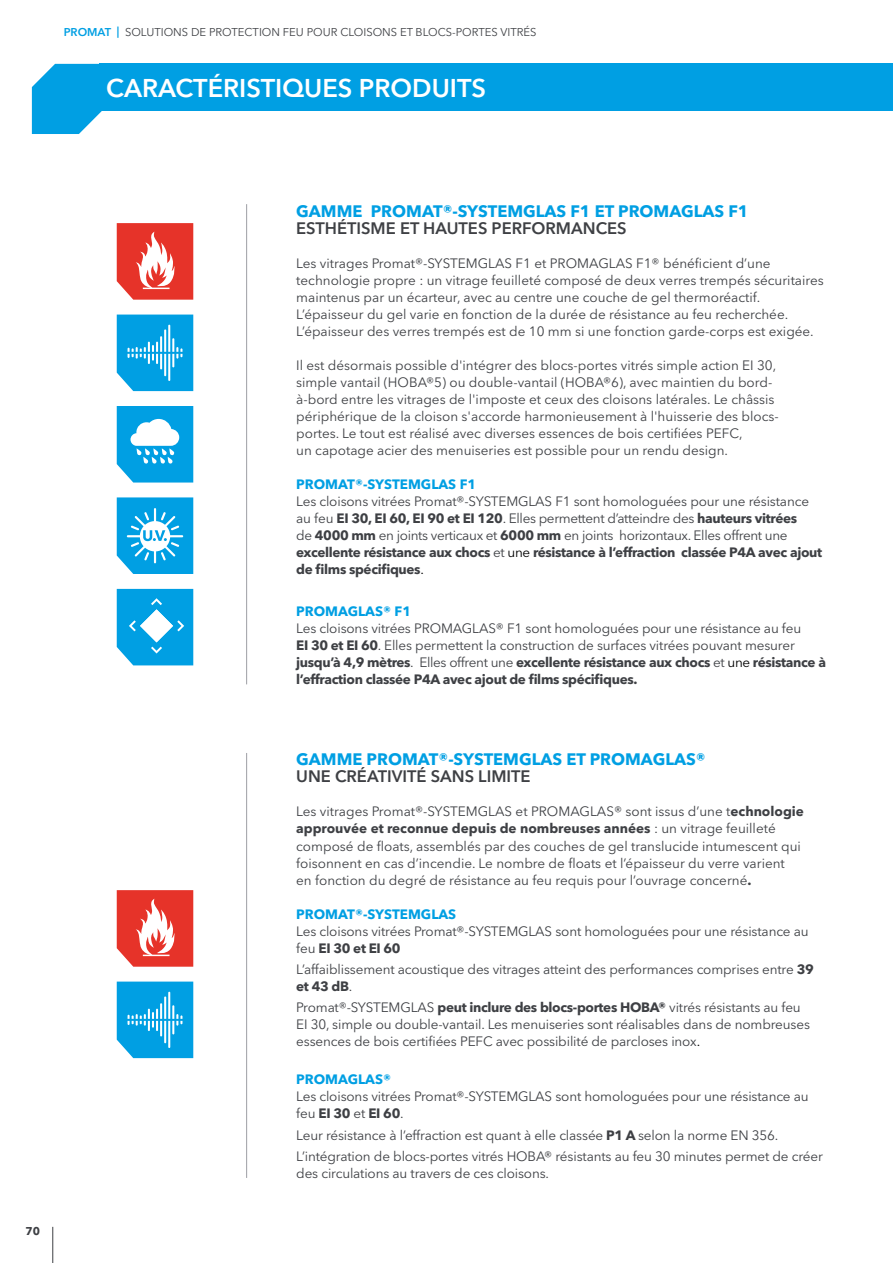
<style>
.page{position:relative;width:893px;height:1263px;background:#fff}
.page>*{position:absolute;margin:0;border:0;box-sizing:border-box;transform-origin:0 0}
.t1{font:600 25.5px "Avenir Next W1 G";color:#fff}
.t2{font:700 16.5px "Avenir Next W1 G";color:#009fe3}
.t3{font:600 16.5px "Avenir Next W1 G";color:#3e4044}
.t4{font:13.5px/17px "Avenir Next W1 G";letter-spacing:-.01em;color:#3e4044}
.t5{font:700 13.5px "Avenir Next W1 G";color:#009fe3}
.t6{font:11.25px "Avenir Next W1 G";color:#3e4044}
.t7{font:700 11.25px "Avenir Next W1 G";color:#3e4044}
.s1{font-weight:600;color:#009fe3}
.s2{font-weight:700}
.s3{color:#000}
</style>
<div class="page">
<hr style="left:52px;top:1227px;width:1px;height:36px;background:#3e4044">
<svg style="left:32px;top:64px;width:70px;height:70px"></svg>
<div style="left:100px;top:64px;width:793px;height:47px;background:#009fe3"></div>
<hr style="left:246px;top:204px;width:1px;height:480px;background:#9d9fa4">
<hr style="left:246px;top:753px;width:1px;height:425px;background:#9d9fa4">
<svg style="left:117px;top:223px;width:76px;height:77px"></svg>
<svg style="left:117px;top:406px;width:76px;height:76px"></svg>
<svg style="left:117px;top:315px;width:76px;height:76px"></svg>
<svg style="left:117px;top:589px;width:76px;height:76px"></svg>
<svg style="left:117px;top:497px;width:76px;height:77px"></svg>
<svg style="left:117px;top:890px;width:76px;height:77px"></svg>
<svg style="left:117px;top:981px;width:76px;height:77px"></svg>
<p class="t6" style="left:64px;top:26px;width:474px"><span class="s1">PROMAT |</span> SOLUTIONS DE PROTECTION FEU POUR CLOISONS ET BLOCS-PORTES VITRÉS</p>
<h1 class="t1" style="left:106px;top:73px;width:381px">CARACTÉRISTIQUES PRODUITS</h1>
<p class="t7" style="left:26px;top:1224px;width:16px">70</p>
<p class="t2" style="left:296px;top:201px;width:454px">GAMME PROMAT®-SYSTEMGLAS F1 ET PROMAGLAS F1</p>
<p class="t3" style="left:296px;top:218px;width:332px">ESTHÉTISME ET HAUTES PERFORMANCES</p>
<p class="t4" style="left:296px;top:254px;width:529px">Les vitrages Promat®-SYSTEMGLAS F1 et PROMAGLAS F1® bénéficient d’une technologie propre : un vitrage feuilleté composé de deux verres trempés sécuritaires maintenus par un écarteur, avec au centre une couche de gel thermoréactif.<br>L’épaisseur du gel varie en fonction de la durée de résistance au feu recherchée.<br>L’épaisseur des verres trempés est de 10 mm si une fonction garde-corps est exigée.</p>
<p class="t4" style="left:296px;top:357px;width:484px">Il est désormais possible d'intégrer des blocs-portes vitrés simple action EI 30, simple vantail (HOBA®5) ou double-vantail (HOBA®6), avec maintien du bord&shy;à-bord entre les vitrages de l'imposte et ceux des cloisons latérales. Le châssis périphérique de la cloison s'accorde harmonieusement à l'huisserie des blocs&shy;portes. Le tout est réalisé avec diverses essences de bois certifiées PEFC,<br>un capotage acier des menuiseries est possible pour un rendu design.</p>
<p class="t5" style="left:296px;top:476px;width:181px">PROMAT®-SYSTEMGLAS F1</p>
<p class="t4" style="left:296px;top:493px;width:527px">Les cloisons vitrées Promat®-SYSTEMGLAS F1 sont homologuées pour une résistance au feu <span class="s2">EI 30, EI 60, EI 90 et EI 120</span>. Elles permettent d’atteindre des <span class="s2">hauteurs vitrées<br></span>de <span class="s2">4000 mm</span> en joints verticaux et <span class="s2">6000 mm</span> en joints horizontaux. Elles offrent une <span class="s2">excellente résistance aux chocs</span> et <span class="s3">une</span> <span class="s2">résistance à l’effraction classée P4A avec ajout de films spécifiques</span><span class="s3">.</span></p>
<p class="t5" style="left:296px;top:603px;width:116px">PROMAGLAS® F1</p>
<p class="t4" style="left:296px;top:620px;width:531px">Les cloisons vitrées PROMAGLAS® F1 sont homologuées pour une résistance au feu<br><span class="s2">EI 30 et EI 60</span>. Elles permettent la construction de surfaces vitrées pouvant mesurer <span class="s2">jusqu’à 4,9 mètres</span>. Elles offrent une <span class="s2">excellente résistance aux chocs</span> et <span class="s3">une</span> <span class="s2">résistance à l’effraction classée P4A avec ajout de films spécifiques.</span></p>
<p class="t2" style="left:296px;top:749px;width:411px">GAMME PROMAT®-SYSTEMGLAS ET PROMAGLAS®</p>
<p class="t3" style="left:296px;top:767px;width:236px">UNE CRÉATIVITÉ SANS LIMITE</p>
<p class="t4" style="left:296px;top:803px;width:509px">Les vitrages Promat®-SYSTEMGLAS et PROMAGLAS® sont issus d’une t<span class="s2">echnologie approuvée et reconnue depuis de nombreuses années</span> : un vitrage feuilleté composé de floats, assemblés par des couches de gel translucide intumescent qui foisonnent en cas d’incendie. Le nombre de floats et l’épaisseur du verre varient<br>en fonction du degré de résistance au feu requis pour l’ouvrage concerné<span class="s2">.</span></p>
<p class="t5" style="left:296px;top:905px;width:162px">PROMAT®-SYSTEMGLAS</p>
<p class="t4" style="left:296px;top:922px;width:514px">Les cloisons vitrées Promat®-SYSTEMGLAS sont homologuées pour une résistance au feu <span class="s2">EI 30 et EI 60</span></p>
<p class="t4" style="left:296px;top:961px;width:519px">L’affaiblissement acoustique des vitrages atteint des performances comprises entre <span class="s2">39 et 43 dB</span>.</p>
<p class="t4" style="left:296px;top:999px;width:515px">Promat®-SYSTEMGLAS <span class="s2">peut inclure des blocs-portes HOBA®</span> vitrés résistants au feu<br>EI 30, simple ou double-vantail. Les menuiseries sont réalisables dans de nombreuses essences de bois certifiées PEFC avec possibilité de parcloses inox<span class="s3">.</span></p>
<p class="t5" style="left:296px;top:1071px;width:96px">PROMAGLAS®</p>
<p class="t4" style="left:296px;top:1088px;width:514px">Les cloisons vitrées Promat®-SYSTEMGLAS sont homologuées pour une résistance au feu <span class="s2">EI 30</span> et <span class="s2">EI 60</span>.</p>
<p class="t4" style="left:296px;top:1124px;width:528px;line-height:21.3px">Leur résistance à l’effraction est quant à elle classée <span class="s2">P1 A</span> selon la norme EN 356.<br>L’intégration de blocs-portes vitrés HOBA® résistants au feu 30 minutes permet de créer</p>
<p class="t4" style="left:296px;top:1165px;width:254px">des circulations au travers de ces cloisons.</p>
</div>
